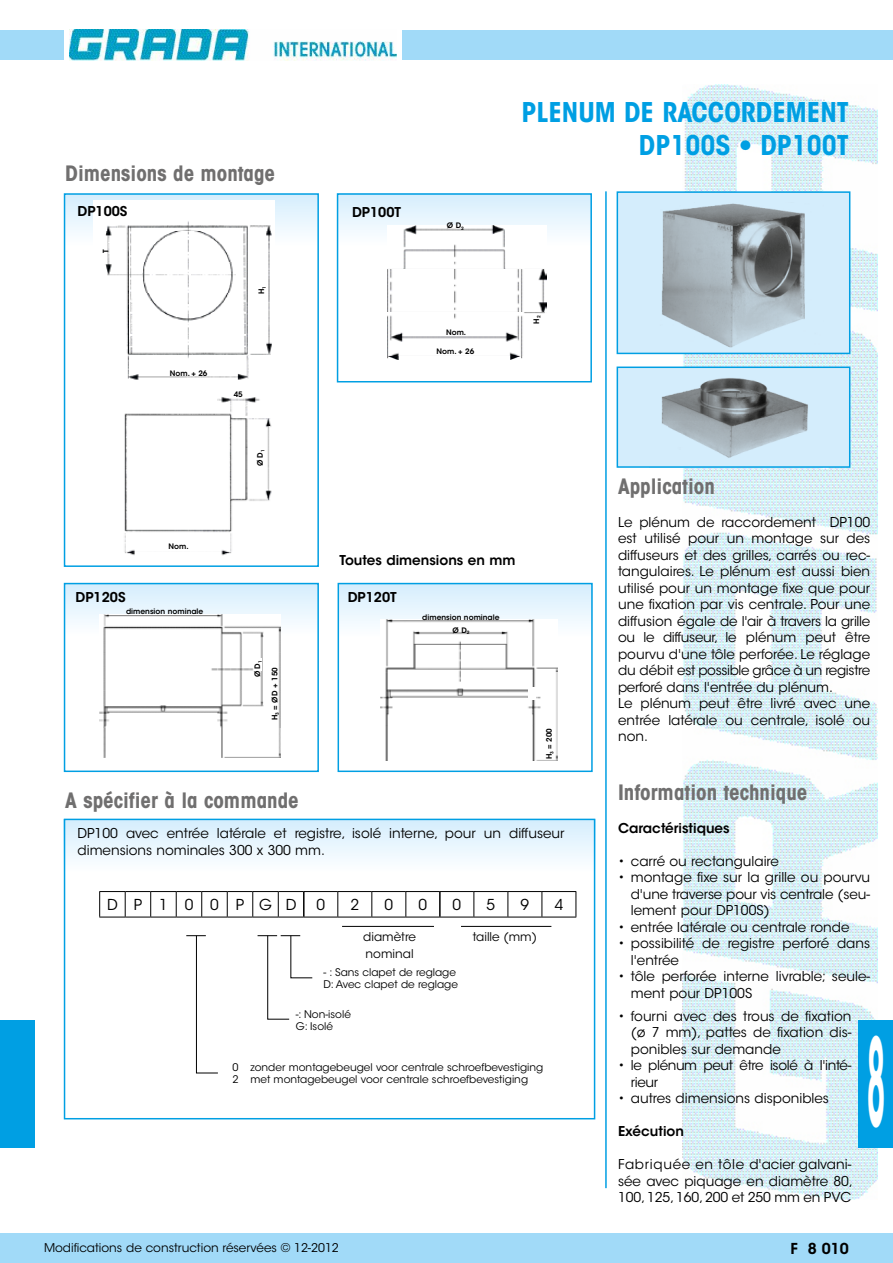
<style>
.page{position:relative;width:893px;height:1263px;background:#fff}
.page>*{position:absolute;margin:0;border:0;box-sizing:border-box;transform-origin:0 0}
.t1{font:600 120px "ITC Avant Garde Std";color:#fff;scale:.25 1}
.t2{font:700 condensed 27px/32.4px "ITC Avant Garde Std";color:#009fe3;text-align:right}
.t3{font:700 condensed 21px "ITC Avant Garde Std";color:#706f6f}
.t4{font:15px "ITC Avant Garde Std";letter-spacing:1.125em;color:#000}
.t5{font:600 15px "ITC Avant Garde Std";color:#000}
.t6{font:13.5px/16.5px "ITC Avant Garde Std";color:#000}
.t7{font:600 13.5px "ITC Avant Garde Std";color:#000}
.t8{font:13.5px/16.5px "ITC Avant Garde Std";letter-spacing:-.025em;color:#000}
.t9{font:12px/16.5px "ITC Avant Garde Std";color:#000}
.t10{font:10.5px/12px "ITC Avant Garde Std";color:#000}
.t11{font:600 7.5px/12.6px "ITC Avant Garde Std";color:#000;text-align:center}
</style>
<div class="page">
<div style="left:64px;top:820px;width:531px;height:52px;background:linear-gradient(to bottom,#d5eefd,#fdfeff)"></div>
<img style="left:683px;top:84px;width:195px;height:1116px">
<div style="left:0;top:30px;width:893px;height:30px;background:#a1daf8"></div>
<div style="left:0;top:1233px;width:893px;height:30px;background:#a1daf8"></div>
<div style="left:64px;top:23px;width:338px;height:45px;background:#fff"></div>
<img style="left:70px;top:29px;width:327px;height:31px">
<div style="left:339px;top:584px;width:253px;height:53px;background:linear-gradient(to bottom,#d5eefd,#feffff)"></div>
<div style="left:65px;top:195px;width:253px;height:50px;background:linear-gradient(to bottom,#d6eefd,#fdfeff)"></div>
<div style="left:64px;top:584px;width:254px;height:51px;background:linear-gradient(to bottom,#d6eefe,#fcfdfd)"></div>
<div style="left:617px;top:192px;width:233px;height:161px;background:#d4edfc"></div>
<img style="left:662px;top:203px;width:143px;height:145px">
<div style="left:617px;top:191px;width:233px;height:163px;border:2px solid #009fe3"></div>
<div style="left:617px;top:367px;width:233px;height:100px;background:#d4edfc"></div>
<img style="left:661px;top:378px;width:147px;height:80px">
<div style="left:617px;top:366px;width:233px;height:102px;border:2px solid #009fe3"></div>
<img style="left:94px;top:201px;width:180px;height:179px">
<div style="left:64px;top:193px;width:255px;height:374px;border:2px solid #009fe3"></div>
<div style="left:338px;top:194px;width:253px;height:51px;background:linear-gradient(to bottom,#d5eefd,#feffff)"></div>
<img style="left:387px;top:226px;width:160px;height:134px">
<div style="left:337px;top:193px;width:255px;height:189px;border:2px solid #009fe3"></div>
<img style="left:124px;top:397px;width:148px;height:159px">
<hr style="left:605px;top:191px;width:2px;height:997px;background:#009fe3">
<div style="left:0;top:1020px;width:34px;height:128px;background:#009fe3"></div>
<div style="left:859px;top:1020px;width:34px;height:128px;background:#009fe3"></div>
<div style="left:64px;top:819px;width:531px;height:300px;border:2px solid #009fe3"></div>
<img style="left:100px;top:614px;width:180px;height:143px">
<div style="left:64px;top:583px;width:255px;height:189px;border:2px solid #009fe3"></div>
<img style="left:380px;top:620px;width:177px;height:141px">
<div style="left:338px;top:583px;width:255px;height:189px;border:2px solid #009fe3"></div>
<div style="left:255px;top:658px;width:7px;height:13px;background:#fff"></div>
<div style="left:528px;top:687px;width:8px;height:12px;background:#fff"></div>
<hr style="left:461px;top:926px;width:90px;height:1px;background:#000">
<hr style="left:342px;top:926px;width:92px;height:1px;background:#000">
<svg style="left:258px;top:935px;width:55px;height:85px"></svg>
<svg style="left:186px;top:935px;width:32px;height:139px"></svg>
<hr style="left:304px;top:891px;width:34px;height:1px;background:#000">
<hr style="left:338px;top:891px;width:34px;height:1px;background:#000">
<svg style="left:337px;top:892px;width:1px;height:25px"></svg>
<hr style="left:372px;top:891px;width:34px;height:1px;background:#000">
<svg style="left:371px;top:892px;width:1px;height:25px"></svg>
<hr style="left:406px;top:891px;width:34px;height:1px;background:#000">
<svg style="left:405px;top:892px;width:1px;height:25px"></svg>
<hr style="left:440px;top:891px;width:34px;height:1px;background:#000">
<hr style="left:474px;top:891px;width:34px;height:1px;background:#000">
<svg style="left:473px;top:892px;width:1px;height:25px"></svg>
<hr style="left:508px;top:891px;width:34px;height:1px;background:#000">
<svg style="left:507px;top:892px;width:1px;height:25px"></svg>
<hr style="left:542px;top:891px;width:34px;height:1px;background:#000">
<svg style="left:542px;top:892px;width:1px;height:25px"></svg>
<svg style="left:576px;top:892px;width:1px;height:25px"></svg>
<svg style="left:99px;top:891px;width:205px;height:27px"></svg>
<hr style="left:304px;top:917px;width:34px;height:1px;background:#000">
<hr style="left:338px;top:917px;width:34px;height:1px;background:#000">
<hr style="left:372px;top:917px;width:34px;height:1px;background:#000">
<hr style="left:406px;top:917px;width:34px;height:1px;background:#000">
<hr style="left:440px;top:917px;width:34px;height:1px;background:#000">
<hr style="left:474px;top:917px;width:34px;height:1px;background:#000">
<hr style="left:508px;top:917px;width:34px;height:1px;background:#000">
<hr style="left:542px;top:917px;width:34px;height:1px;background:#000">
<hr style="left:303px;top:892px;width:2px;height:25px;background:#000">
<hr style="left:439px;top:892px;width:2px;height:25px;background:#000">
<h3 class="t3" style="left:65px;top:159px;width:211px">Dimensions de montage</h3>
<p class="t7" style="left:78px;top:203px;width:51px">DP100S</p>
<p class="t7" style="left:352px;top:203px;width:50px">DP100T</p>
<p class="t11" style="left:99px;top:253px;width:5px;rotate:-90deg">T</p>
<p class="t11" style="left:255px;top:294px;width:10px;rotate:-90deg">H<sub>1</sub></p>
<p class="t11" style="left:170px;top:367px;width:39px">Nom. + 26</p>
<p class="t11" style="left:234px;top:387px;width:11px">45</p>
<p class="t11" style="left:447px;top:219px;width:19px">Ø D<sub>2</sub></p>
<p class="t11" style="left:446px;top:326px;width:22px">Nom.</p>
<p class="t11" style="left:437px;top:345px;width:39px">Nom. + 26</p>
<h2 class="t2" style="left:521px;top:96px;width:329px">PLENUM DE RACCORDEMENT<br>DP100S • DP100T</h2>
<p class="t11" style="left:530px;top:324px;width:10px;rotate:-90deg">H<sub>2</sub></p>
<p class="t11" style="left:169px;top:540px;width:22px">Nom.</p>
<p class="t11" style="left:254px;top:466px;width:19px;rotate:-90deg">Ø D<sub>1</sub></p>
<p class="t7" style="left:339px;top:551px;width:178px">Toutes dimensions en mm</p>
<p class="t7" style="left:76px;top:589px;width:51px">DP120S</p>
<p class="t7" style="left:348px;top:589px;width:50px">DP120T</p>
<p class="t11" style="left:126px;top:605px;width:79px">dimension nominale</p>
<p class="t11" style="left:251px;top:677px;width:18px;rotate:-90deg">Ø D<sub>1</sub></p>
<p class="t11" style="left:268px;top:720px;width:55px;rotate:-90deg">H<sub>3</sub> = ØD + 150</p>
<p class="t11" style="left:422px;top:611px;width:79px">dimension nominale<br>Ø D<sub>2</sub></p>
<p class="t11" style="left:543px;top:759px;width:33px;rotate:-90deg">H<sub>3</sub> = 200</p>
<h3 class="t3" style="left:618px;top:473px;width:98px">Application</h3>
<p class="t6" style="left:618px;top:514px;width:254px">Le plénum de raccordement DP100 est utilisé pour un montage sur des diffuseurs et des grilles, carrés ou rec&shy;tangulaires. Le plénum est aussi bien utilisé pour un montage fixe que pour une fixation par vis centrale. Pour une diffusion égale de l'air à travers la grille ou le diffuseur, le plénum peut être pourvu d'une tôle perforée. Le réglage du débit est possible grâce à un registre perforé dans l'entrée du plénum.<br>Le plénum peut être livré avec une entrée latérale ou centrale, isolé ou non.</p>
<h3 class="t3" style="left:65px;top:787px;width:235px">A spécifier à la commande</h3>
<p class="t6" style="left:78px;top:825px;width:488px">DP100 avec entrée latérale et registre, isolé interne, pour un diffuseur dimensions nominales 300 x 300 mm.</p>
<p class="t4" style="left:107px;top:895px;width:191px">DP100PGD</p>
<p class="t4" style="left:316px;top:895px;width:10px">0</p>
<p class="t4" style="left:350px;top:895px;width:10px">2</p>
<p class="t4" style="left:385px;top:895px;width:10px">0</p>
<p class="t4" style="left:419px;top:895px;width:10px">0</p>
<p class="t4" style="left:453px;top:895px;width:10px">0</p>
<p class="t4" style="left:487px;top:895px;width:10px">5</p>
<p class="t4" style="left:521px;top:895px;width:10px">9</p>
<p class="t4" style="left:555px;top:895px;width:10px">4</p>
<p class="t9" style="left:363px;top:929px;width:54px">diamètre nominal</p>
<p class="t9" style="left:473px;top:929px;width:66px">taille (mm)</p>
<p class="t10" style="left:323px;top:966px;width:136px">- : Sans clapet de reglage<br>D: Avec clapet de reglage</p>
<p class="t10" style="left:296px;top:1008px;width:57px">-: Non-isolé<br>G: Isolé</p>
<p class="t10" style="left:232px;top:1061px;width:312px">0 zonder montagebeugel voor centrale schroefbevestiging<br>2 met montagebeugel voor centrale schroefbevestiging</p>
<p class="t9" style="left:44px;top:1240px;width:296px">Modifications de construction réservées © 12-2012</p>
<h3 class="t3" style="left:618px;top:779px;width:191px">Information technique</h3>
<p class="t7" style="left:618px;top:819px;width:113px">Caractéristiques</p>
<p class="t6" style="left:618px;top:853px;width:162px">• carré ou rectangulaire</p>
<p class="t6" style="left:631px;top:869px;width:241px;text-align:justify;text-indent:-13px">• montage fixe sur la grille ou pourvu d'une traverse pour vis centrale (seu&shy;lement pour DP100S)</p>
<p class="t6" style="left:618px;top:919px;width:233px">• entrée latérale ou centrale ronde</p>
<p class="t6" style="left:631px;top:935px;width:241px;text-indent:-13px">• possibilité de registre perforé dans l'entrée</p>
<p class="t6" style="left:631px;top:968px;width:241px;text-indent:-13px">• tôle perforée interne livrable; seule&shy;ment pour DP100S</p>
<h1 class="t1" style="left:867px;top:1006px;width:74px">8</h1>
<p class="t6" style="left:631px;top:1008px;width:222px;text-align:justify;text-indent:-13px">• fourni avec des trous de fixation (ø 7 mm), pattes de fixation dis&shy;ponibles sur demande</p>
<p class="t8" style="left:631px;top:1057px;width:222px;text-indent:-13px">• le plénum peut être isolé à l'inté&shy;rieur</p>
<p class="t6" style="left:618px;top:1090px;width:212px">• autres dimensions disponibles</p>
<p class="t7" style="left:618px;top:1122px;width:67px">Exécution</p>
<p class="t6" style="left:618px;top:1156px;width:236px;text-align:justify">Fabriquée en tôle d'acier galvani&shy;sée avec piquage en diamètre 80, 100, 125, 160, 200 et 250 mm en PVC</p>
<p class="t5" style="left:790px;top:1239px;width:60px">F 8 010</p>
</div>
